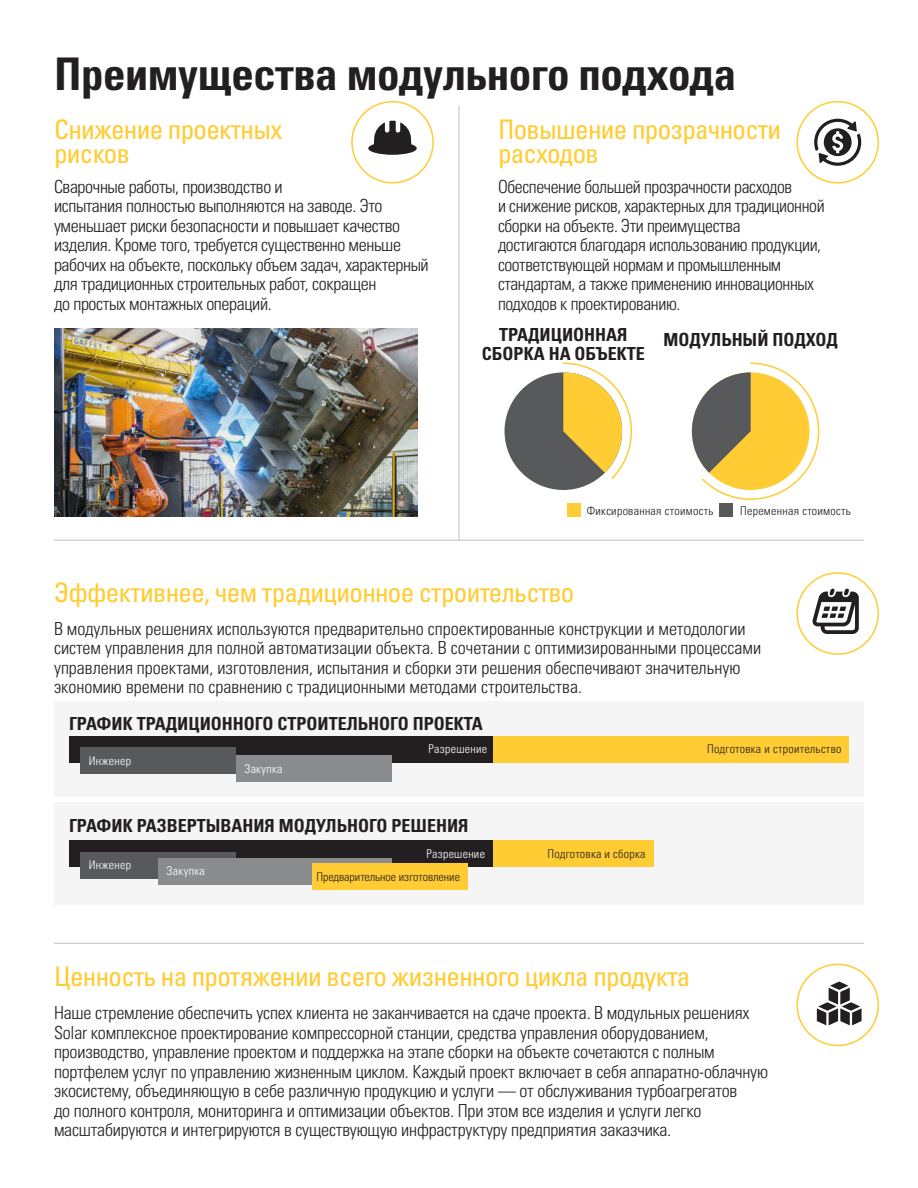
<style>
.page{position:relative;width:918px;height:1188px;background:#fff}
.page>*{position:absolute;margin:0;border:0;box-sizing:border-box;transform-origin:0 0}
.t1{font:45px "Univers LTCYR 67 Bold Cond";letter-spacing:-.01em;color:#231f20}
.t2{font:condensed 27px/24px "Univers LTCYR 57";letter-spacing:-.025em;color:#fc3}
.t3{font:18px/19.5px "Univers LTCYR 47 Light Cond";letter-spacing:-.01em;color:#231f20}
.t4{font:18px/19.5px "Univers LTCYR 67 Bold Cond";color:#231f20;text-align:center}
.t5{font:12px "Univers LTCYR 47 Light Cond";letter-spacing:.025em;color:#231f20}
.t6{font:12px "Univers LTCYR 47 Light Cond";letter-spacing:.025em;color:#fff}
.t7{font:12px "Univers LTCYR 47 Light Cond";color:#231f20}
</style>
<div class="page">
<div style="left:54px;top:701px;width:810px;height:95px;background:#f5f5f6"></div>
<div style="left:54px;top:802px;width:810px;height:103px;background:#f5f5f6"></div>
<img style="left:54px;top:328px;width:364px;height:189px">
<svg style="left:368px;top:121px;width:49px;height:34px"></svg>
<div style="left:351px;top:101px;width:83px;height:83px;border:2px solid #fc3;border-radius:50%"></div>
<div style="left:796px;top:101px;width:83px;height:83px;border:2px solid #fc3;border-radius:50%"></div>
<svg style="left:814px;top:119px;width:47px;height:47px"></svg>
<div style="left:505px;top:372px;width:117px;height:118px;background:#58595b;border-radius:50%"></div>
<div style="left:567px;top:503px;width:13px;height:14px;background:#fc3"></div>
<div style="left:719px;top:503px;width:14px;height:14px;background:#58595b"></div>
<svg style="left:562px;top:362px;width:70px;height:118px"></svg>
<svg style="left:692px;top:362px;width:128px;height:138px"></svg>
<hr style="left:54px;top:540px;width:810px;height:1px;background:#bcbec0">
<hr style="left:54px;top:943px;width:810px;height:1px;background:#bcbec0">
<hr style="left:459px;top:105px;width:1px;height:436px;background:#bcbec0">
<div style="left:796px;top:572px;width:83px;height:83px;border:2px solid #fc3;border-radius:50%"></div>
<svg style="left:812px;top:589px;width:47px;height:45px"></svg>
<div style="left:69px;top:736px;width:424px;height:26px;background:#231f20"></div>
<div style="left:81px;top:748px;width:155px;height:26px;background:#58595b"></div>
<div style="left:236px;top:755px;width:156px;height:27px;background:#8a8b8d"></div>
<div style="left:493px;top:736px;width:356px;height:26px;background:#fc3"></div>
<div style="left:69px;top:841px;width:424px;height:26px;background:#231f20"></div>
<div style="left:493px;top:841px;width:161px;height:26px;background:#fc3"></div>
<div style="left:81px;top:852px;width:155px;height:26px;background:#58595b"></div>
<div style="left:158px;top:858px;width:234px;height:26px;background:#8a8b8d"></div>
<div style="left:313px;top:864px;width:155px;height:26px;background:#fc3"></div>
<div style="left:796px;top:964px;width:83px;height:82px;border:2px solid #fc3;border-radius:50%"></div>
<svg style="left:817px;top:982px;width:45px;height:43px"></svg>
<h1 class="t1" style="left:54px;top:46px;width:684px">Преимущества модульного подхода</h1>
<h2 class="t2" style="left:54px;top:116px;width:230px">Снижение проектных рисков</h2>
<p class="t3" style="left:54px;top:176px;width:376px">Сварочные работы, производство и<br>испытания полностью выполняются на заводе. Это уменьшает риски безопасности и повышает качество изделия. Кроме того, требуется существенно меньше рабочих на объекте, поскольку объем задач, характерный для традиционных строительных работ, сокращен<br>до простых монтажных операций.</p>
<h2 class="t2" style="left:498px;top:116px;width:285px">Повышение прозрачности расходов</h2>
<p class="t3" style="left:498px;top:176px;width:328px">Обеспечение большей прозрачности расходов<br>и снижение рисков, характерных для традиционной сборки на объекте. Эти преимущества<br>достигаются благодаря использованию продукции, соответствующей нормам и промышленным стандартам, а также применению инновационных подходов к проектированию.</p>
<p class="t4" style="left:482px;top:324px;width:164px">ТРАДИЦИОННАЯ<br>СБОРКА НА ОБЪЕКТЕ</p>
<p class="t4" style="left:664px;top:330px;width:176px">МОДУЛЬНЫЙ ПОДХОД</p>
<p class="t5" style="left:587px;top:502px;width:128px">Фиксированная стоимость</p>
<p class="t5" style="left:740px;top:503px;width:112px">Переменная стоимость</p>
<h2 class="t2" style="left:54px;top:579px;width:522px">Эффективнее, чем традиционное строительство</h2>
<p class="t3" style="left:54px;top:618px;width:709px">В модульных решениях используются предварительно спроектированные конструкции и методологии систем управления для полной автоматизации объекта. В сочетании с оптимизированными процессами управления проектами, изготовления, испытания и сборки эти решения обеспечивают значительную экономию времени по сравнению с традиционными методами строительства.</p>
<p class="t4" style="left:69px;top:714px;width:415px">ГРАФИК ТРАДИЦИОННОГО СТРОИТЕЛЬНОГО ПРОЕКТА</p>
<p class="t6" style="left:89px;top:753px;width:44px">Инженер</p>
<p class="t6" style="left:244px;top:760px;width:40px">Закупка</p>
<p class="t6" style="left:429px;top:740px;width:60px">Разрешение</p>
<p class="t5" style="left:707px;top:741px;width:136px">Подготовка и строительство</p>
<p class="t4" style="left:69px;top:815px;width:401px">ГРАФИК РАЗВЕРТЫВАНИЯ МОДУЛЬНОГО РЕШЕНИЯ</p>
<p class="t6" style="left:89px;top:857px;width:44px">Инженер</p>
<p class="t6" style="left:167px;top:863px;width:40px">Закупка</p>
<p class="t6" style="left:426px;top:845px;width:60px">Разрешение</p>
<p class="t5" style="left:547px;top:845px;width:100px">Подготовка и сборка</p>
<p class="t7" style="left:316px;top:868px;width:145px">Предварительное изготовление</p>
<h2 class="t2" style="left:54px;top:964px;width:638px">Ценность на протяжении всего жизненного цикла продукта</h2>
<p class="t3" style="left:54px;top:1002px;width:716px">Наше стремление обеспечить успех клиента не заканчивается на сдаче проекта. В модульных решениях Solar комплексное проектирование компрессорной станции, средства управления оборудованием, производство, управление проектом и поддержка на этапе сборки на объекте сочетаются с полным портфелем услуг по управлению жизненным циклом. Каждый проект включает в себя аппаратно-облачную экосистему, объединяющую в себе различную продукцию и услуги — от обслуживания турбоагрегатов<br>до полного контроля, мониторинга и оптимизации объектов. При этом все изделия и услуги легко масштабируются и интегрируются в существующую инфраструктуру предприятия заказчика.</p>
</div>
